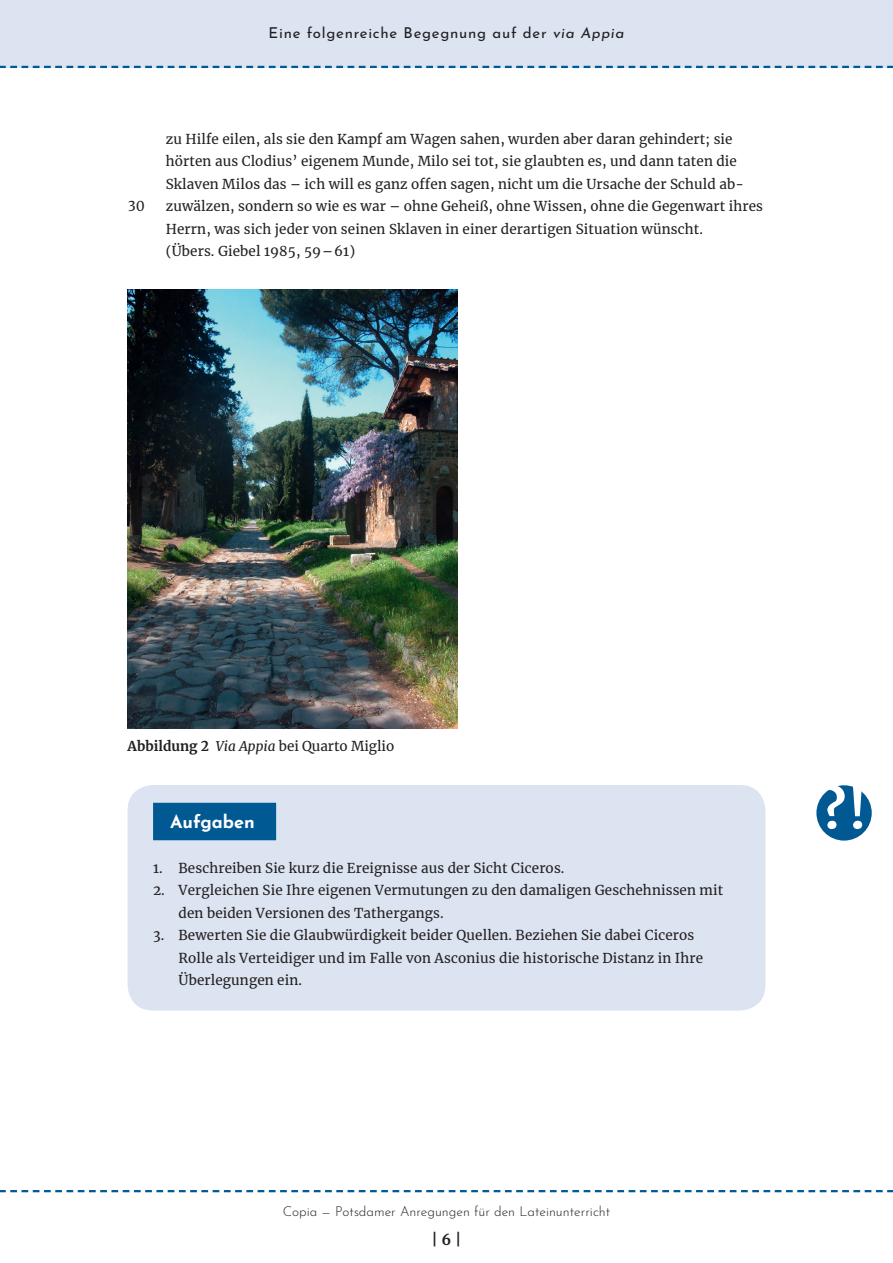
<style>
.page{position:relative;width:893px;height:1263px;background:#fff}
.page>*{position:absolute;margin:0;border:0;box-sizing:border-box;transform-origin:0 0}
.t1{font:700 18px "Josefin Sans";color:#fff}
.t2{font:15px "Josefin Sans";letter-spacing:.05em;color:#231f20}
.t3{font:700 15px "Merriweather";color:#231f20}
.t4{font:13.5px/22.5px "Merriweather";letter-spacing:.01em;color:#231f20}
.t5{font:300 13.5px "Josefin Sans";color:#231f20}
.s1{font-style:italic}
.s2{font-weight:700}
</style>
<div class="page">
<div style="left:0;top:0;width:893px;height:68px;background:#dbe4f0"></div>
<svg style="left:0;top:66px;width:893px;height:2px"></svg>
<svg style="left:0;top:1190px;width:893px;height:2px"></svg>
<img style="left:128px;top:289px;width:329px;height:440px">
<div style="left:128px;top:785px;width:637px;height:225px;background:#dbe4f0;border-radius:26px"></div>
<div style="left:153px;top:803px;width:123px;height:37px;background:#005992"></div>
<div style="left:816px;top:785px;width:56px;height:55px;background:#005992;border-radius:50%"></div>
<svg style="left:823px;top:785px;width:22px;height:44px"></svg>
<svg style="left:853px;top:787px;width:9px;height:42px"></svg>
<p class="t2" style="left:269px;top:21px;width:357px">Eine folgenreiche Begegnung auf der <span class="s1">via Appia</span></p>
<p class="t4" style="left:128px;top:194px;width:18px">30</p>
<p class="t4" style="left:166px;top:127px;width:599px">zu Hilfe eilen, als sie den Kampf am Wagen sahen, wurden aber daran gehindert; sie hörten aus Clodius’ eigenem Munde, Milo sei tot, sie glaubten es, und dann taten die Sklaven Milos das – ich will es ganz offen sagen, nicht um die Ursache der Schuld ab&shy;zuwälzen, sondern so wie es war – ohne Geheiß, ohne Wissen, ohne die Gegenwart ihres Herrn, was sich jeder von seinen Sklaven in einer derartigen Situation wünscht.<br>(Übers. Giebel 1985, 59 – 61)</p>
<p class="t4" style="left:128px;top:734px;width:268px"><span class="s2">Abbildung 2</span> <span class="s1">Via Appia</span> bei Quarto Miglio</p>
<h1 class="t1" style="left:170px;top:805px;width:86px">Aufgaben</h1>
<p class="t4" style="left:153px;top:856px;width:413px">1. Beschreiben Sie kurz die Ereignisse aus der Sicht Ciceros.</p>
<p class="t4" style="left:179px;top:878px;width:546px;text-indent:-26px">2. Vergleichen Sie Ihre eigenen Vermutungen zu den damaligen Geschehnissen mit den beiden Versionen des Tathergangs.</p>
<p class="t4" style="left:179px;top:923px;width:526px;text-indent:-26px">3. Bewerten Sie die Glaubwürdigkeit beider Quellen. Beziehen Sie dabei Ciceros<br>Rolle als Verteidiger und im Falle von Asconius die historische Distanz in Ihre<br>Überlegungen ein.</p>
<p class="t5" style="left:283px;top:1201px;width:329px">Copia — Potsdamer Anregungen für den Lateinunterricht</p>
<p class="t3" style="left:432px;top:1229px;width:31px">| 6 |</p>
</div>
